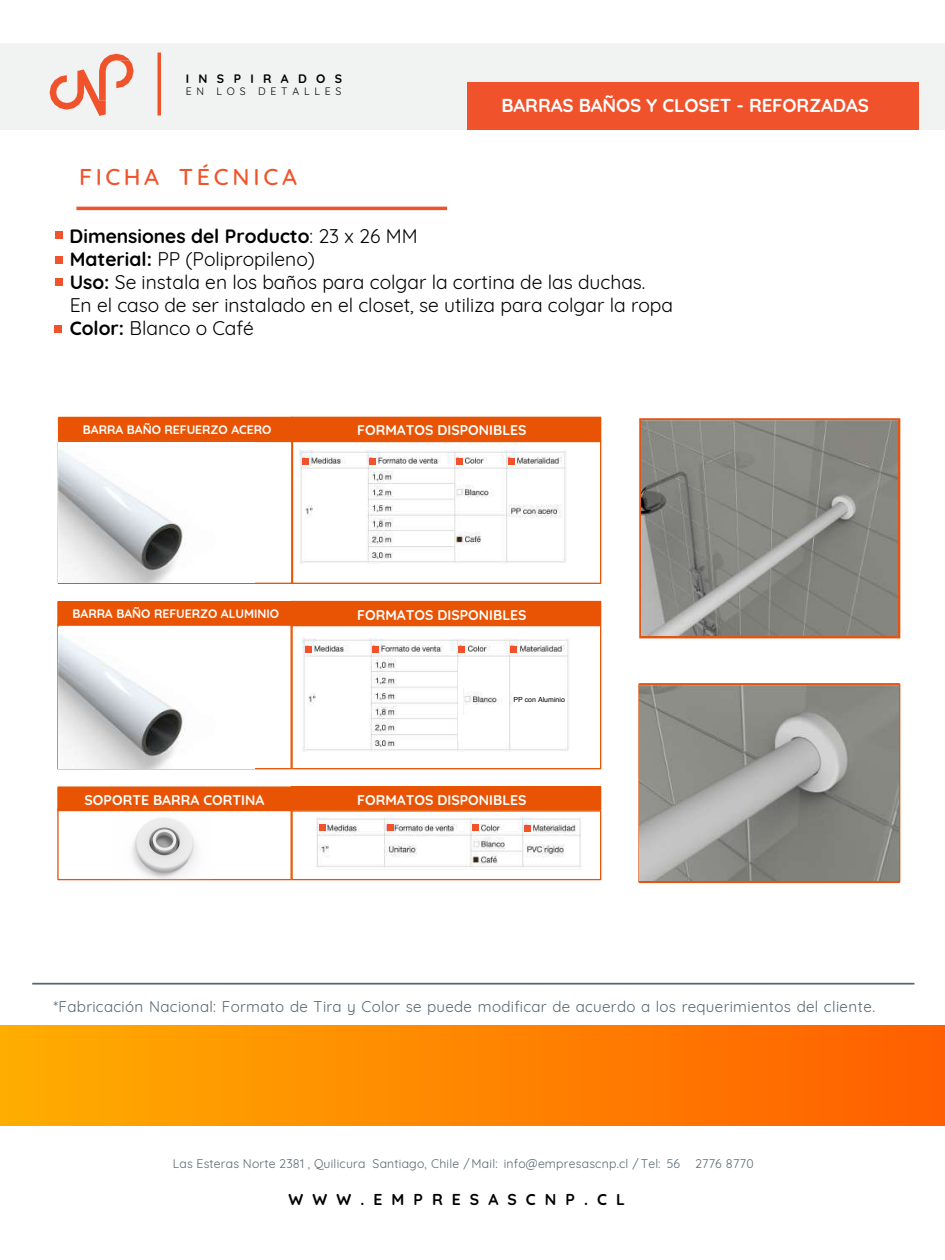
<style>
.page{position:relative;width:945px;height:1260px;background:#fff}
.page>*{position:absolute;margin:0;border:0;box-sizing:border-box;transform-origin:0 0}
.t1{font:500 23.28px "Quicksand";letter-spacing:.16em;color:#f0532b}
.t2{font:19.25px/23.1px "Quicksand";color:#000}
.t3{font:700 18.72px "Quicksand";letter-spacing:-.01em;color:#fff}
.t4{font:700 15.75px "Quicksand";letter-spacing:.575em;color:#000}
.t5{font:15.22px "Quicksand";letter-spacing:.02em;color:#586670}
.t6{font:700 14px "Quicksand";color:#fff}
.t7{font:12.25px "Quicksand";letter-spacing:.015em;color:#586670}
.t8{font:700 12.25px "Quicksand";letter-spacing:-.005em;color:#fff}
.t9{font:700 12.25px "Quicksand";letter-spacing:.765em;color:#000}
.t10{font:10.5px "Quicksand";letter-spacing:.455em;color:#000}
.t11{font:7px "Helvetica";color:#000}
.s1{font-weight:700}
</style>
<div class="page">
<img style="left:302px;top:639px;width:267px;height:112px">
<div style="left:459px;top:663px;width:49px;height:78px;background:#fff"></div>
<img style="left:299px;top:451px;width:268px;height:112px">
<div style="left:0;top:43px;width:945px;height:87px;background:#f1f2f2"></div>
<hr style="left:76px;top:207px;width:371px;height:3px;background:#f0532b">
<div style="left:467px;top:83px;width:452px;height:47px;background:#f0532b"></div>
<div style="left:55px;top:231px;width:8px;height:8px;background:#f0532b"></div>
<div style="left:55px;top:256px;width:8px;height:8px;background:#f0532b"></div>
<div style="left:55px;top:278px;width:8px;height:8px;background:#f0532b"></div>
<hr style="left:32px;top:983px;width:882px;height:2px;background:#586670">
<svg style="left:50px;top:54px;width:84px;height:62px"></svg>
<div style="left:1px;top:1025px;width:944px;height:100px;background:linear-gradient(to right,#ffad00,#ff5f00)"></div>
<hr style="left:158px;top:52px;width:3px;height:64px;background:#f0532b">
<div style="left:59px;top:417px;width:233px;height:23px;background:#e85404"></div>
<div style="left:58px;top:417px;width:234px;height:24px;border:1px solid #e85404"></div>
<div style="left:58px;top:441px;width:234px;height:143px;border:1px solid #e85404"></div>
<div style="left:54px;top:325px;width:8px;height:8px;background:#f0532b"></div>
<div style="left:58px;top:602px;width:233px;height:23px;background:#e85404"></div>
<div style="left:57px;top:601px;width:235px;height:25px;border:1px solid #e85404"></div>
<div style="left:57px;top:623px;width:235px;height:146px;border:1px solid #e85404"></div>
<div style="left:292px;top:441px;width:309px;height:143px;border:1px solid #e85404"></div>
<div style="left:291px;top:417px;width:310px;height:24px;background:#e85404"></div>
<div style="left:291px;top:417px;width:310px;height:25px;border:1px solid #e85404"></div>
<div style="left:291px;top:625px;width:310px;height:144px;border:1px solid #e85404"></div>
<div style="left:291px;top:602px;width:310px;height:23px;background:#e85404"></div>
<div style="left:291px;top:601px;width:310px;height:24px;border:1px solid #e85404"></div>
<div style="left:302px;top:458px;width:7px;height:7px;background:#f0532b"></div>
<div style="left:370px;top:458px;width:6px;height:7px;background:#f0532b"></div>
<div style="left:456px;top:458px;width:6px;height:7px;background:#f0532b"></div>
<div style="left:508px;top:458px;width:6px;height:7px;background:#f0532b"></div>
<img style="left:316px;top:817px;width:265px;height:53px">
<div style="left:58px;top:787px;width:233px;height:24px;background:#e85404"></div>
<div style="left:57px;top:786px;width:235px;height:25px;border:1px solid #e85404"></div>
<div style="left:57px;top:809px;width:235px;height:71px;border:1px solid #e85404"></div>
<div style="left:291px;top:810px;width:310px;height:70px;border:1px solid #e85404"></div>
<div style="left:291px;top:787px;width:310px;height:23px;background:#e85404"></div>
<div style="left:291px;top:786px;width:310px;height:25px;border:1px solid #e85404"></div>
<svg style="left:319px;top:825px;width:6px;height:6px"></svg>
<div style="left:387px;top:825px;width:7px;height:6px;background:#f0532b"></div>
<svg style="left:473px;top:825px;width:6px;height:6px"></svg>
<svg style="left:525px;top:825px;width:6px;height:6px"></svg>
<div style="left:305px;top:646px;width:6px;height:7px;background:#f0532b"></div>
<div style="left:373px;top:646px;width:6px;height:7px;background:#f0532b"></div>
<div style="left:459px;top:646px;width:6px;height:7px;background:#f0532b"></div>
<div style="left:511px;top:646px;width:6px;height:7px;background:#f0532b"></div>
<img style="left:463px;top:688px;width:46px;height:27px">
<div style="left:513px;top:665px;width:50px;height:78px;background:#fff"></div>
<div style="left:639px;top:418px;width:261px;height:220px;border:3px solid #df5514"></div>
<div style="left:638px;top:683px;width:262px;height:200px;border:3px solid #df5514"></div>
<img style="left:59px;top:442px;width:196px;height:141px">
<img style="left:112px;top:809px;width:99px;height:72px">
<img style="left:641px;top:421px;width:257px;height:214px">
<img style="left:640px;top:686px;width:258px;height:195px">
<img style="left:59px;top:634px;width:196px;height:134px">
<p class="t9" style="left:186px;top:68px;width:158px">INSPIRADOS</p>
<p class="t10" style="left:186px;top:83px;width:157px">EN LOS DETALLES</p>
<p class="t1" style="left:79px;top:158px;width:220px">FICHA TÉCNICA</p>
<p class="t3" style="left:501px;top:90px;width:369px">BARRAS BAÑOS Y CLOSET - REFORZADAS</p>
<p class="t2" style="left:70px;top:223px;width:605px"><span class="s1">Dimensiones del Producto</span>: 23 x 26 MM<br><span class="s1">Material:</span> PP (Polipropileno)<br><span class="s1">Uso:</span> Se instala en los baños para colgar la cortina de las duchas.<br>En el caso de ser instalado en el closet, se utiliza para colgar la ropa <span class="s1">Color:</span> Blanco o Café</p>
<p class="t8" style="left:83px;top:419px;width:190px">BARRA BAÑO REFUERZO ACERO</p>
<p class="t6" style="left:357px;top:419px;width:171px">FORMATOS DISPONIBLES</p>
<p class="t8" style="left:72px;top:603px;width:208px">BARRA BAÑO REFUERZO ALUMINIO</p>
<p class="t6" style="left:357px;top:603px;width:171px">FORMATOS DISPONIBLES</p>
<p class="t11" style="left:514px;top:694px;width:53px">PP con Aluminio</p>
<p class="t6" style="left:84px;top:788px;width:181px">SOPORTE BARRA CORTINA</p>
<p class="t6" style="left:357px;top:789px;width:171px">FORMATOS DISPONIBLES</p>
<p class="t5" style="left:54px;top:995px;width:823px">*Fabricación Nacional: Formato de Tira y Color se puede modificar de acuerdo a los requerimientos del cliente.</p>
<p class="t7" style="left:173px;top:1154px;width:583px">Las Esteras Norte 2381 , Quilicura Santiago, Chile / Mail: info@empresascnp.cl / Tel: 56 2776 8770</p>
<p class="t4" style="left:289px;top:1186px;width:338px">WWW.EMPRESASCNP.CL</p>
</div>
